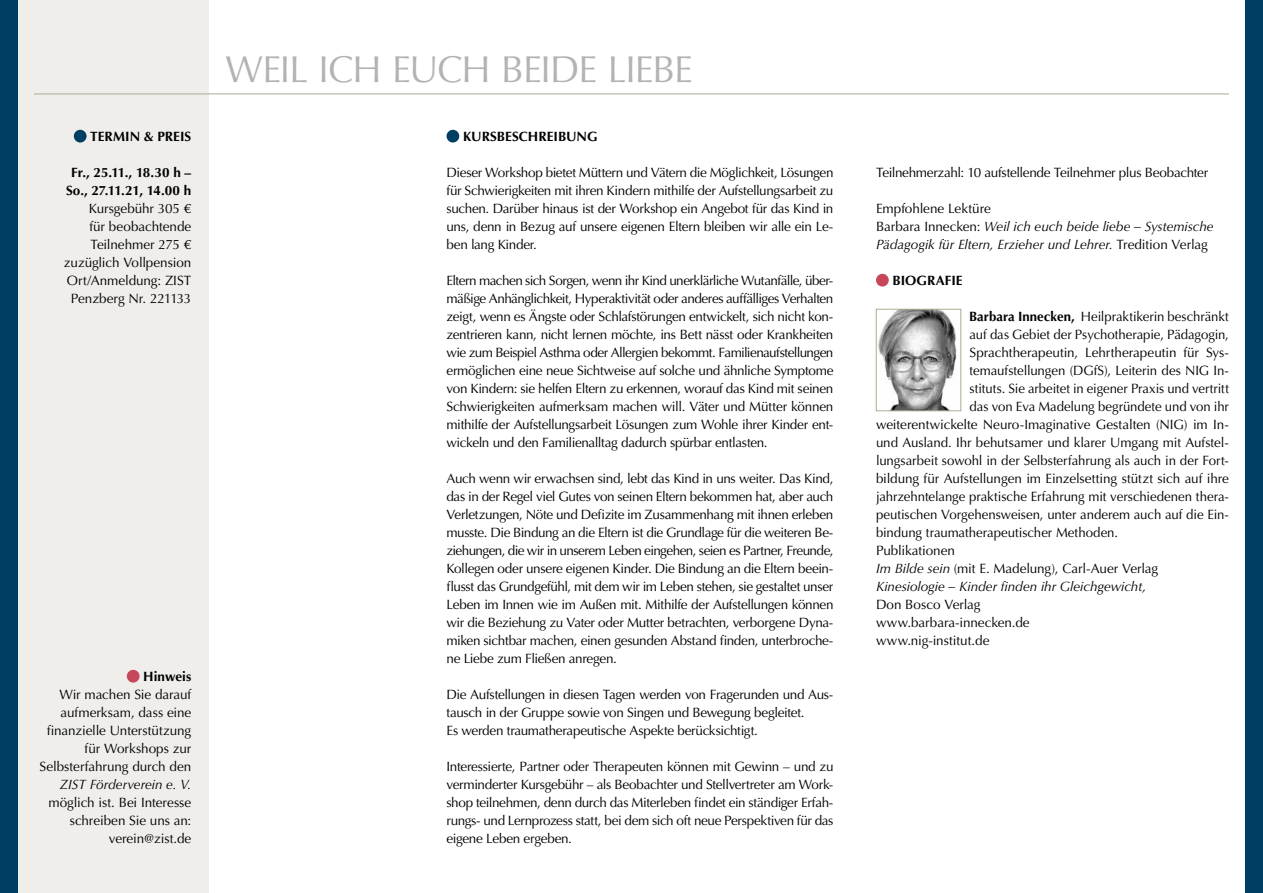
<style>
.page{position:relative;width:1263px;height:893px;background:#fff}
.page>*{position:absolute;margin:0;border:0;box-sizing:border-box;transform-origin:0 0}
.t1{font:37.5px "Optima LT";letter-spacing:-.025em;color:#b1b3b4}
.t2{font:13.5px/18px "Optima LT";letter-spacing:-.01em;color:#000;text-align:justify}
.t3{font:italic 13.5px/18px "Optima LT";letter-spacing:-.005em;color:#000}
.t4{font:700 13.5px/18px "Optima LT";color:#000;text-align:center}
.s1{font-style:normal}
.s2{font-weight:700}
.s3{font-style:italic}
</style>
<div class="page">
<div style="left:0;top:0;width:208px;height:893px;background:#efeeea"></div>
<div style="left:0;top:0;width:17px;height:893px;background:#003f64"></div>
<div style="left:1246px;top:0;width:17px;height:893px;background:#003f64"></div>
<hr style="left:34px;top:94px;width:1195px;height:1px;background:#afaa94">
<div style="left:446px;top:130px;width:13px;height:13px;background:#003f64;border-radius:50%"></div>
<div style="left:876px;top:274px;width:13px;height:13px;background:#c6475a;border-radius:50%"></div>
<img style="left:878px;top:311px;width:79px;height:98px">
<div style="left:876px;top:309px;width:85px;height:102px;border:1px solid #afaa94"></div>
<div style="left:74px;top:130px;width:13px;height:13px;background:#003f64;border-radius:50%"></div>
<div style="left:127px;top:670px;width:13px;height:13px;background:#c6475a;border-radius:50%"></div>
<p class="t4" style="left:90px;top:128px;width:103px">TERMIN &amp; PREIS</p>
<p class="t4" style="left:66px;top:164px;width:127px">Fr., 25.11., 18.30 h –<br>So., 27.11.21, 14.00 h</p>
<p class="t2" style="left:64px;top:200px;width:129px;text-align:right">Kursgebühr 305 €<br>für beobachtende<br>Teilnehmer 275 € zuzüglich Vollpension<br>Ort/Anmeldung: ZIST<br>Penzberg Nr. 221133</p>
<p class="t4" style="left:143px;top:668px;width:50px">Hinweis</p>
<p class="t2" style="left:40px;top:686px;width:153px;text-align:right">Wir machen Sie darauf aufmerksam, dass eine finanzielle Unterstützung für Workshops zur<br>Selbsterfahrung durch den</p>
<p class="t3" style="left:60px;top:776px;width:133px">ZIST Förderverein e. V.</p>
<p class="t2" style="left:48px;top:794px;width:144px;text-align:right">möglich ist. Bei Interesse schreiben Sie uns an: verein@zist.de</p>
<h1 class="t1" style="left:225px;top:48px;width:469px">WEIL ICH EUCH BEIDE LIEBE</h1>
<p class="t4" style="left:463px;top:128px;width:136px">KURSBESCHREIBUNG</p>
<p class="t2" style="left:446px;top:164px;width:388px">Dieser Workshop bietet Müttern und Vätern die Möglichkeit, Lösungen für Schwierigkeiten mit ihren Kindern mithilfe der Aufstellungsarbeit zu suchen. Darüber hinaus ist der Workshop ein Angebot für das Kind in uns, denn in Bezug auf unsere eigenen Eltern bleiben wir alle ein Le&shy;ben lang Kinder.</p>
<p class="t2" style="left:446px;top:272px;width:388px">Eltern machen sich Sorgen, wenn ihr Kind unerklärliche Wutanfälle, über&shy;mäßige Anhänglichkeit, Hyperaktivität oder anderes auffälliges Verhalten zeigt, wenn es Ängste oder Schlafstörungen entwickelt, sich nicht kon&shy;zentrieren kann, nicht lernen möchte, ins Bett nässt oder Krankheiten wie zum Beispiel Asthma oder Allergien bekommt. Familienaufstellungen ermöglichen eine neue Sichtweise auf solche und ähnliche Symptome von Kindern: sie helfen Eltern zu erkennen, worauf das Kind mit seinen Schwierigkeiten aufmerksam machen will. Väter und Mütter können mithilfe der Aufstellungsarbeit Lösungen zum Wohle ihrer Kinder ent&shy;wickeln und den Familienalltag dadurch spürbar entlasten.</p>
<p class="t2" style="left:446px;top:470px;width:388px">Auch wenn wir erwachsen sind, lebt das Kind in uns weiter. Das Kind, das in der Regel viel Gutes von seinen Eltern bekommen hat, aber auch Verletzungen, Nöte und Defizite im Zusammenhang mit ihnen erleben musste. Die Bindung an die Eltern ist die Grundlage für die weiteren Be&shy;ziehungen, die wir in unserem Leben eingehen, seien es Partner, Freunde, Kollegen oder unsere eigenen Kinder. Die Bindung an die Eltern beein&shy;flusst das Grundgefühl, mit dem wir im Leben stehen, sie gestaltet unser Leben im Innen wie im Außen mit. Mithilfe der Aufstellungen können wir die Beziehung zu Vater oder Mutter betrachten, verborgene Dyna&shy;miken sichtbar machen, einen gesunden Abstand finden, unterbroche&shy;ne Liebe zum Fließen anregen.</p>
<p class="t2" style="left:446px;top:686px;width:388px;text-align:left">Die Aufstellungen in diesen Tagen werden von Fragerunden und Aus&shy;tausch in der Gruppe sowie von Singen und Bewegung begleitet.<br>Es werden traumatherapeutische Aspekte berücksichtigt.</p>
<p class="t2" style="left:446px;top:758px;width:389px">Interessierte, Partner oder Therapeuten können mit Gewinn – und zu verminderter Kursgebühr – als Beobachter und Stellvertreter am Work&shy;shop teilnehmen, denn durch das Miterleben findet ein ständiger Erfah&shy;rungs- und Lernprozess statt, bei dem sich oft neue Perspektiven für das eigene Leben ergeben.</p>
<p class="t2" style="left:876px;top:164px;width:334px">Teilnehmerzahl: 10 aufstellende Teilnehmer plus Beobachter</p>
<p class="t3" style="left:876px;top:199px;width:339px"><span class="s1">Empfohlene Lektüre<br>Barbara Innecken:</span> Weil ich euch beide liebe – Systemische<br>Pädagogik für Eltern, Erzieher und Lehrer. <span class="s1">Tredition Verlag</span></p>
<p class="t4" style="left:892px;top:272px;width:72px">BIOGRAFIE</p>
<p class="t2" style="left:969px;top:308px;width:261px"><span class="s2">Barbara Innecken,</span> Heilpraktikerin beschränkt</p>
<p class="t2" style="left:969px;top:326px;width:261px">auf das Gebiet der Psychotherapie, Pädagogin,</p>
<p class="t2" style="left:969px;top:344px;width:261px">Sprachtherapeutin, Lehrtherapeutin für Sys-</p>
<p class="t2" style="left:969px;top:362px;width:261px">temaufstellungen (DGfS), Leiterin des NIG In-</p>
<p class="t2" style="left:969px;top:380px;width:261px">stituts. Sie arbeitet in eigener Praxis und vertritt</p>
<p class="t2" style="left:969px;top:398px;width:261px">das von Eva Madelung begründete und von ihr</p>
<p class="t2" style="left:876px;top:416px;width:354px">weiterentwickelte Neuro-Imaginative Gestalten (NIG) im In-</p>
<p class="t2" style="left:876px;top:434px;width:354px">und Ausland. Ihr behutsamer und klarer Umgang mit Aufstel-</p>
<p class="t2" style="left:876px;top:452px;width:354px">lungsarbeit sowohl in der Selbsterfahrung als auch in der Fort-</p>
<p class="t2" style="left:876px;top:470px;width:354px">bildung für Aufstellungen im Einzelsetting stützt sich auf ihre</p>
<p class="t2" style="left:876px;top:488px;width:354px">jahrzehntelange praktische Erfahrung mit verschiedenen thera-</p>
<p class="t2" style="left:876px;top:506px;width:354px">peutischen Vorgehensweisen, unter anderem auch auf die Ein-</p>
<p class="t2" style="left:876px;top:524px;width:244px">bindung traumatherapeutischer Methoden.</p>
<p class="t2" style="left:876px;top:542px;width:81px">Publikationen</p>
<p class="t2" style="left:876px;top:560px;width:284px"><span class="s3">Im Bilde sein</span> (mit E. Madelung), Carl-Auer Verlag</p>
<p class="t3" style="left:876px;top:578px;width:272px">Kinesiologie – Kinder finden ihr Gleichgewicht,</p>
<p class="t2" style="left:876px;top:596px;width:155px;text-align:left">Don Bosco Verlag www.barbara-innecken.de www.nig-institut.de</p>
</div>
